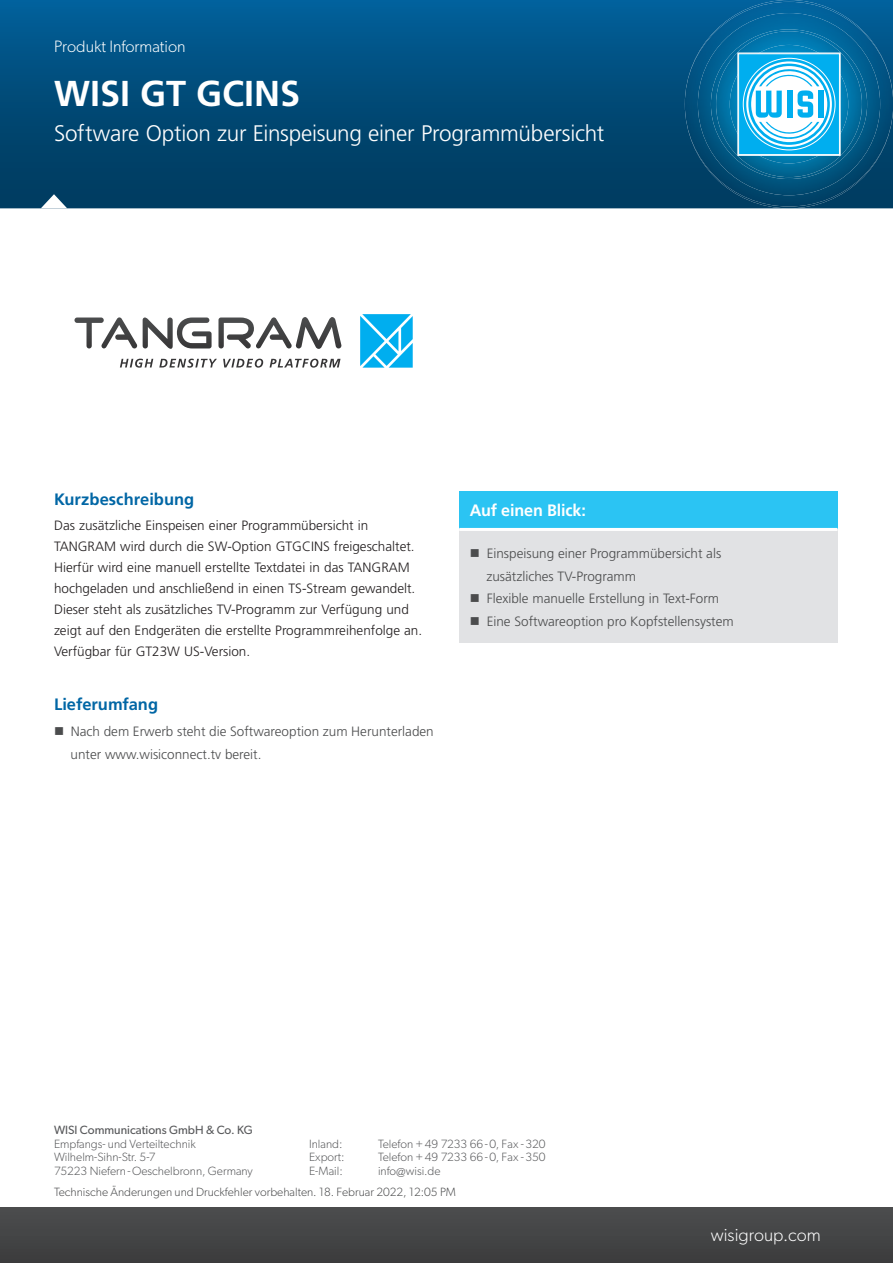
<style>
.page{position:relative;width:893px;height:1263px;background:#fff}
.page>*{position:absolute;margin:0;border:0;box-sizing:border-box;transform-origin:0 0}
.t1{font:700 36px "Frutiger LT Std";color:#fff}
.t2{font:300 22.5px "Frutiger LT Std";letter-spacing:-.015em;color:#fff}
.t3{font:300 18px "Gibson";color:#fff}
.t4{font:700 16.5px "Frutiger LT Std";color:#0166a5}
.t5{font:300 16.5px "Gibson";color:#fff}
.t6{font:700 16.5px "Frutiger LT Std";letter-spacing:-.01em;color:#fff}
.t7{font:300 13.5px/21px "Frutiger LT Std";color:#231f20}
.t8{font:300 13.5px/22.5px "Frutiger LT Std";color:#4b4c4d}
.t9{font:300 12px "Gibson";color:#57585a}
.t10{font:300 12px "Gibson";color:#4b4c4d}
.t11{font:12px "Gibson";color:#57585a}
</style>
<div class="page">
<svg style="left:0;top:0;width:685px;height:208px;background:#004b78"></svg>
<img style="left:685px;top:2px;width:208px;height:205px">
<img style="left:698px;top:13px;width:182px;height:182px">
<img style="left:711px;top:29px;width:156px;height:150px">
<img style="left:716px;top:31px;width:146px;height:146px">
<img style="left:730px;top:45px;width:118px;height:118px">
<div style="left:739px;top:54px;width:100px;height:101px;background:#00aeef"></div>
<svg style="left:743px;top:58px;width:93px;height:92px"></svg>
<svg style="left:744px;top:59px;width:91px;height:90px"></svg>
<svg style="left:746px;top:61px;width:86px;height:86px"></svg>
<svg style="left:748px;top:64px;width:82px;height:81px"></svg>
<svg style="left:751px;top:66px;width:76px;height:76px"></svg>
<div style="left:818px;top:91px;width:6px;height:27px;background:#00aeef"></div>
<svg style="left:756px;top:69px;width:63px;height:72px"></svg>
<div style="left:737px;top:53px;width:104px;height:103px;border:1px solid #fff"></div>
<div style="left:0;top:1208px;width:893px;height:55px;background:#454647"></div>
<svg style="left:41px;top:194px;width:26px;height:14px"></svg>
<svg style="left:360px;top:314px;width:53px;height:54px;background:#34bef2"></svg>
<svg style="left:120px;top:359px;width:33px;height:9px"></svg>
<svg style="left:159px;top:359px;width:58px;height:9px"></svg>
<svg style="left:223px;top:359px;width:40px;height:9px"></svg>
<svg style="left:270px;top:359px;width:70px;height:9px"></svg>
<svg style="left:74px;top:317px;width:268px;height:32px"></svg>
<div style="left:459px;top:491px;width:378px;height:38px;background:#2bc4f3"></div>
<div style="left:459px;top:529px;width:378px;height:114px;background:#e1e2e4"></div>
<hr style="left:459px;top:528px;width:378px;height:3px;background:#fff">
<p class="t5" style="left:54px;top:37px;width:133px">Produkt Information</p>
<h1 class="t1" style="left:54px;top:73px;width:248px">WISI GT GCINS</h1>
<h2 class="t2" style="left:54px;top:120px;width:552px">Software Option zur Einspeisung einer Programmübersicht</h2>
<p class="t4" style="left:54px;top:489px;width:142px">Kurzbeschreibung</p>
<p class="t7" style="left:54px;top:515px;width:370px">Das zusätzliche Einspeisen einer Programmübersicht in TANGRAM wird durch die SW-Option GTGCINS freigeschaltet.<br>Hierfür wird eine manuell erstellte Textdatei in das TANGRAM hochgeladen und anschließend in einen TS-Stream gewandelt.<br>Dieser steht als zusätzliches TV-Programm zur Verfügung und zeigt auf den Endgeräten die erstellte Programmreihenfolge an.<br>Verfügbar für GT23W US-Version.</p>
<p class="t4" style="left:54px;top:694px;width:106px">Lieferumfang</p>
<p class="t8" style="left:71px;top:721px;width:365px;text-indent:-17px">■ Nach dem Erwerb steht die Softwareoption zum Herunterladen unter www.wisiconnect.tv bereit.</p>
<p class="t6" style="left:470px;top:501px;width:118px">Auf einen Blick:</p>
<p class="t8" style="left:486px;top:542px;width:236px;text-indent:-17px">■ Einspeisung einer Programmübersicht als zusätzliches TV-Programm</p>
<p class="t8" style="left:470px;top:587px;width:251px">■ Flexible manuelle Erstellung in Text-Form</p>
<p class="t8" style="left:470px;top:610px;width:265px">■ Eine Softwareoption pro Kopfstellensystem</p>
<p class="t11" style="left:54px;top:1123px;width:200px">WISI Communications GmbH &amp; Co. KG</p>
<p class="t9" style="left:54px;top:1136px;width:143px">Empfangs- und Verteiltechnik</p>
<p class="t9" style="left:309px;top:1136px;width:35px">Inland:</p>
<p class="t9" style="left:378px;top:1136px;width:169px">Telefon + 49 7233 66 - 0, Fax - 320</p>
<p class="t9" style="left:54px;top:1149px;width:103px">Wilhelm-Sihn-Str. 5-7</p>
<p class="t9" style="left:309px;top:1149px;width:37px">Export:</p>
<p class="t9" style="left:378px;top:1149px;width:169px">Telefon + 49 7233 66 - 0, Fax - 350</p>
<p class="t9" style="left:54px;top:1163px;width:200px">75223 Niefern - Oeschelbronn, Germany</p>
<p class="t9" style="left:309px;top:1163px;width:35px">E-Mail:</p>
<p class="t9" style="left:378px;top:1163px;width:64px">info@wisi.de</p>
<p class="t10" style="left:54px;top:1185px;width:404px">Technische Änderungen und Druckfehler vorbehalten. 18. Februar 2022, 12:05 PM</p>
<h3 class="t3" style="left:711px;top:1224px;width:111px">wisigroup.com</h3>
</div>
